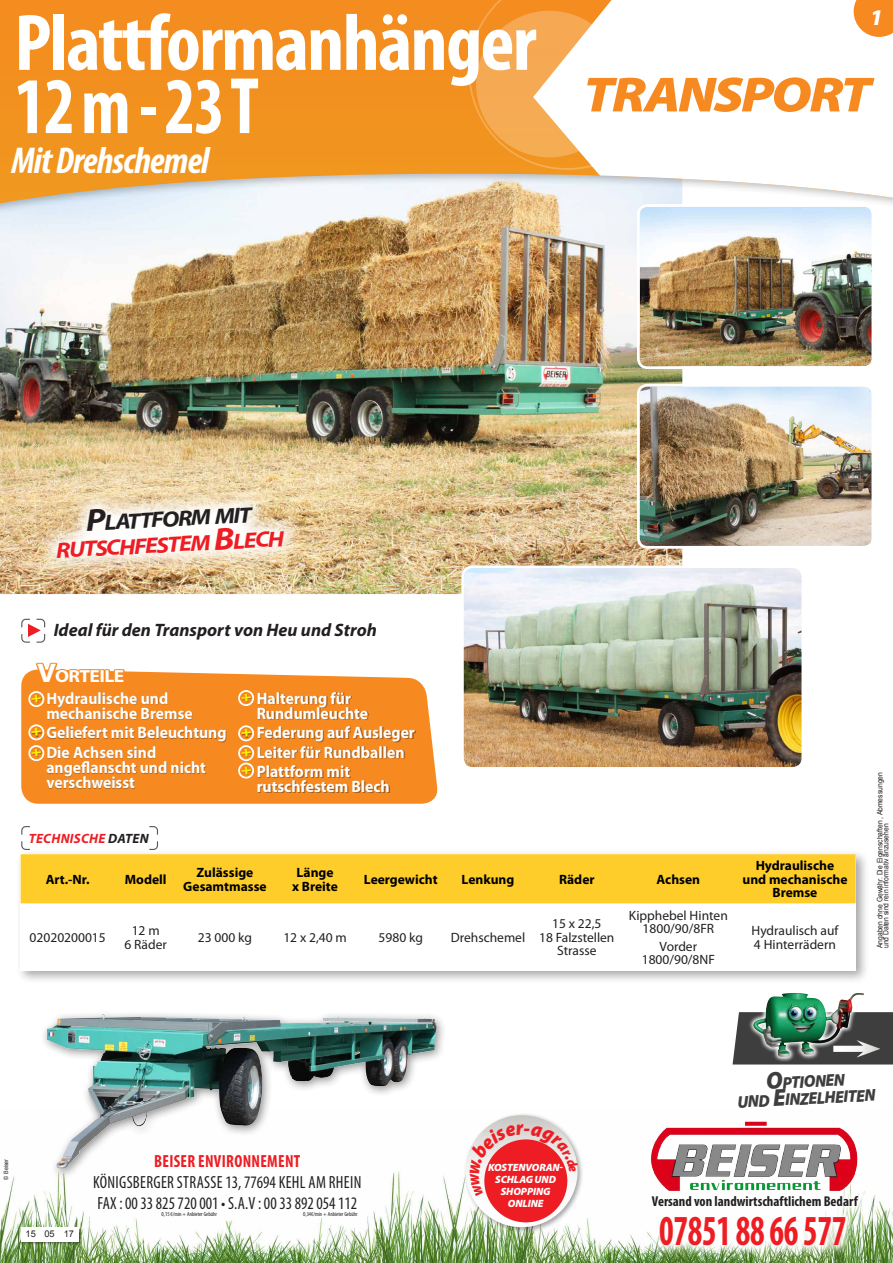
<style>
.page{position:relative;width:893px;height:1263px;background:#fff}
.page>*{position:absolute;margin:0;border:0;box-sizing:border-box;transform-origin:0 0}
.t1{font:700 condensed 80.85px/63.2px "Myriad Pro";letter-spacing:-.02em;color:#fff}
.t2{font:italic 900 49.65px "Myriad Pro";letter-spacing:-.04em;color:#f6891f;scale:1.13 1}
.t3{font:700 condensed 42.9px "Myriad Pro";letter-spacing:-.01em;color:#ee1d23;scale:.8 1}
.t4{font:italic 700 condensed 37.5px "Myriad Pro";letter-spacing:-.02em;color:#fff}
._04_txt_legende{font:italic 900 22.5px "Myriad Pro";color:#fff}
.t5{font:italic 700 22.05px/25.3px "Myriad Pro";color:#ee1d23;text-align:center;scale:1.11 1}
._02_txt_domaine_appl{font:italic 700 18px "Myriad Pro";color:#231f20}
.t6{font:condensed 17.7px "Myriad Pro";letter-spacing:.015em;color:#231f20;scale:.94 1}
.t7{font:700 condensed 17.7px "Myriad Pro";letter-spacing:.02em;color:#ee1d23;scale:.94 1}
.t8{font:700 17.55px "Myriad Pro";letter-spacing:-.03em;color:#fff;scale:1.11 1}
.t9{font:italic 900 17.1px/17.1px "Myriad Pro";color:#3e3e3f;text-align:center;scale:.95 1}
._03_txt_avantage{font:700 16.5px/15px "Myriad Pro";color:#fff;scale:.95 1}
.t10{font:700 condensed 14.25px "Myriad Pro";color:#231f20}
._04_txt_tableau_info{font:13.5px/13.5px "Myriad Pro";color:#231f20;text-align:center}
._04_txt_tableau_gras{font:700 13.5px/13.5px "Myriad Pro";color:#000;text-align:center}
.t11{font:italic 700 13.5px "Myriad Pro";letter-spacing:.02em;color:#ee1d23}
._04_txt_legende-2{font:italic 900 10.5px/12px "Myriad Pro";letter-spacing:-.01em;color:#fff;text-align:center}
.t12{font:9.3px "Arial";color:#231f20}
.t13{font:7.5px/6px "Arial";color:#231f20;scale:.9 1}
.t14{font:condensed 6px "Myriad Pro";color:#231f20}
.t15{font:6px "Arial";color:#231f20;scale:.9 1}
.s1{font-size:31.65px;color:#231f20}
.s2{color:#231f20}
.s3{font-size:31.65px}
.s4{font-size:27px}
.s5{font-size:24.45px}
</style>
<div class="page">
<img style="left:0;top:283px;width:682px;height:311px">
<img style="left:641px;top:388px;width:229px;height:157px">
<div style="left:637px;top:384px;width:237px;height:165px;border:3px solid #fff;border-radius:9px"></div>
<img style="left:641px;top:283px;width:229px;height:82px">
<div style="left:637px;top:204px;width:237px;height:165px;border:3px solid #fff;border-radius:9px"></div>
<img style="left:0;top:1176px;width:893px;height:87px">
<div style="left:21px;top:1227px;width:61px;height:18px;background:#231f20;opacity:.5"></div>
<div style="left:21px;top:1227px;width:58px;height:15px;background:#fff"></div>
<div style="left:0;top:0;width:893px;height:283px;background:#231f20;opacity:.3"></div>
<svg style="left:0;top:0;width:533px;height:203px;background:#f09a35"></svg>
<svg style="left:533px;top:0;width:360px;height:203px"></svg>
<svg style="left:457px;top:0;width:217px;height:181px"></svg>
<svg style="left:21px;top:619px;width:24px;height:24px"></svg>
<svg style="left:854px;top:0;width:39px;height:37px"></svg>
<div style="left:16px;top:849px;width:853px;height:134px;background:#231f20;opacity:.4"></div>
<div style="left:21px;top:854px;width:835px;height:116px;background:#fff"></div>
<svg style="left:21px;top:670px;width:417px;height:134px;background:#f79b43"></svg>
<svg style="left:34px;top:662px;width:92px;height:24px"></svg>
<div style="left:47px;top:693px;width:368px;height:100px;background:#231f20;opacity:.4"></div>
<div style="left:32px;top:695px;width:10px;height:8px;background:#231f20;opacity:.4"></div>
<div style="left:28px;top:691px;width:17px;height:16px;border:2px solid #fff;border-radius:50%"></div>
<div style="left:32px;top:729px;width:10px;height:7px;background:#231f20;opacity:.4"></div>
<div style="left:28px;top:724px;width:17px;height:16px;border:2px solid #fff;border-radius:50%"></div>
<div style="left:32px;top:749px;width:10px;height:8px;background:#231f20;opacity:.4"></div>
<div style="left:28px;top:745px;width:17px;height:16px;border:2px solid #fff;border-radius:50%"></div>
<div style="left:238px;top:690px;width:16px;height:16px;border:2px solid #fff;border-radius:50%"></div>
<div style="left:238px;top:725px;width:16px;height:16px;border:2px solid #fff;border-radius:50%"></div>
<div style="left:238px;top:745px;width:16px;height:16px;border:2px solid #fff;border-radius:50%"></div>
<div style="left:242px;top:767px;width:10px;height:8px;background:#231f20;opacity:.4"></div>
<div style="left:238px;top:762px;width:16px;height:17px;border:2px solid #fff;border-radius:50%"></div>
<img style="left:463px;top:567px;width:338px;height:199px">
<div style="left:461px;top:566px;width:343px;height:203px;border:2px solid #fff;border-radius:10px"></div>
<div style="left:40px;top:1008px;width:407px;height:171px;background:#231f20;opacity:.5"></div>
<img style="left:47px;top:1014px;width:364px;height:154px">
<svg style="left:33px;top:477px;width:273px;height:102px"></svg>
<svg style="left:21px;top:826px;width:9px;height:9px"></svg>
<svg style="left:149px;top:826px;width:9px;height:9px"></svg>
<svg style="left:21px;top:841px;width:835px;height:62px"></svg>
<div style="left:83px;top:1143px;width:289px;height:77px;background:#fff"></div>
<svg style="left:640px;top:1158px;width:230px;height:99px"></svg>
<img style="left:651px;top:1121px;width:207px;height:75px">
<div style="left:463px;top:1113px;width:121px;height:120px;background:#231f20;opacity:.4"></div>
<svg style="left:466px;top:1115px;width:112px;height:112px"></svg>
<div style="left:484px;top:1139px;width:83px;height:83px;background:#ee1d23;border-radius:50%"></div>
<svg style="left:733px;top:1012px;width:160px;height:52px;background:#4f4f4f"></svg>
<img style="left:748px;top:993px;width:121px;height:70px">
<img style="left:840px;top:993px;width:19px;height:7px">
<svg style="left:31px;top:694px;width:10px;height:9px"></svg>
<svg style="left:31px;top:728px;width:10px;height:8px"></svg>
<svg style="left:31px;top:748px;width:10px;height:9px"></svg>
<svg style="left:241px;top:693px;width:10px;height:9px"></svg>
<svg style="left:241px;top:729px;width:10px;height:8px"></svg>
<svg style="left:241px;top:748px;width:10px;height:9px"></svg>
<svg style="left:241px;top:766px;width:10px;height:8px"></svg>
<svg style="left:470px;top:1124px;width:108px;height:72px"></svg>
<p class="t1" style="left:14px;top:10px;width:524px">Plattformanhänger<br>12m -23T</p>
<p class="_04_txt_legende" style="left:870px;top:4px;width:14px">1</p>
<p class="t2" style="left:583px;top:67px;width:256px">TRANSPORT</p>
<p class="t4" style="left:11px;top:138px;width:200px">Mit Drehschemel</p>
<p class="t5" style="left:54px;top:512px;width:207px;rotate:-3deg"><span class="s1">P</span><span class="s2">lattform mit </span>rutschfestem <span class="s3">B</span>lech</p>
<p class="_02_txt_domaine_appl" style="left:54px;top:618px;width:325px">Ideal für den Transport von Heu und Stroh</p>
<p class="t8" style="left:37px;top:665px;width:80px"><span class="s4">V</span>ORTEILE</p>
<p class="_03_txt_avantage" style="left:46px;top:690px;width:156px">Hydraulische und mechanische Bremse</p>
<p class="_03_txt_avantage" style="left:46px;top:725px;width:191px">Geliefert mit Beleuchtung</p>
<p class="_03_txt_avantage" style="left:46px;top:744px;width:170px">Die Achsen sind angeflanscht und nicht verschweisst</p>
<p class="_03_txt_avantage" style="left:257px;top:690px;width:119px">Halterung für<br>Rundumleuchte</p>
<p class="_03_txt_avantage" style="left:257px;top:725px;width:168px">Federung auf Ausleger</p>
<p class="_03_txt_avantage" style="left:257px;top:744px;width:157px">Leiter für Rundballen</p>
<p class="_03_txt_avantage" style="left:257px;top:763px;width:142px">Plattform mit rutschfestem Blech</p>
<p class="t11" style="left:29px;top:829px;width:122px">TECHNISCHE <span class="s2">DATEN</span></p>
<p class="_04_txt_tableau_gras" style="left:46px;top:872px;width:46px">Art.-Nr.</p>
<p class="_04_txt_tableau_gras" style="left:125px;top:872px;width:43px">Modell</p>
<p class="_04_txt_tableau_gras" style="left:183px;top:865px;width:85px">Zulässige<br>Gesamtmasse</p>
<p class="_04_txt_tableau_gras" style="left:292px;top:865px;width:47px">Länge x Breite</p>
<p class="_04_txt_tableau_gras" style="left:364px;top:872px;width:75px">Leergewicht</p>
<p class="_04_txt_tableau_gras" style="left:462px;top:872px;width:54px">Lenkung</p>
<p class="_04_txt_tableau_gras" style="left:559px;top:872px;width:37px">Räder</p>
<p class="_04_txt_tableau_gras" style="left:657px;top:872px;width:45px">Achsen</p>
<p class="_04_txt_tableau_info" style="left:30px;top:930px;width:78px">02020200015</p>
<p class="_04_txt_tableau_info" style="left:132px;top:924px;width:29px">12 m</p>
<p class="_04_txt_tableau_info" style="left:124px;top:937px;width:44px">6 Räder</p>
<p class="_04_txt_tableau_info" style="left:198px;top:930px;width:56px">23 000 kg</p>
<p class="_04_txt_tableau_info" style="left:283px;top:930px;width:65px">12 x 2,40 m</p>
<p class="_04_txt_tableau_info" style="left:379px;top:930px;width:46px">5980 kg</p>
<p class="_04_txt_tableau_info" style="left:451px;top:930px;width:76px">Drehschemel</p>
<p class="_04_txt_tableau_info" style="left:552px;top:917px;width:51px">15 x 22,5</p>
<p class="_04_txt_tableau_info" style="left:539px;top:930px;width:77px">18 Falzstellen</p>
<p class="_04_txt_tableau_info" style="left:557px;top:944px;width:41px">Strasse</p>
<p class="_04_txt_tableau_info" style="left:629px;top:908px;width:100px">Kipphebel Hinten<br>1800/90/8FR</p>
<p class="_04_txt_tableau_info" style="left:642px;top:939px;width:75px">Vorder<br>1800/90/8NF</p>
<p class="_04_txt_tableau_gras" style="left:742px;top:859px;width:107px">Hydraulische und mechanische<br>Bremse</p>
<p class="_04_txt_tableau_info" style="left:751px;top:924px;width:89px;text-align:left">Hydraulisch auf<br>4 Hinterrädern</p>
<p class="t13" style="left:877px;top:948px;width:197px;rotate:-90deg">Angaben ohne Gewähr. Die Eigenschaften , Abmessungen und Daten sind rein informativ anzusehen</p>
<p class="t15" style="left:2px;top:1179px;width:25px;rotate:-90deg">© Beiser</p>
<p class="t12" style="left:26px;top:1228px;width:12px">15</p>
<p class="t12" style="left:44px;top:1228px;width:12px">05</p>
<p class="t12" style="left:64px;top:1228px;width:12px">17</p>
<p class="t7" style="left:154px;top:1150px;width:157px">BEISER ENVIRONNEMENT</p>
<p class="t6" style="left:93px;top:1171px;width:287px">KÖNIGSBERGER STRASSE 13, 77694 KEHL AM RHEIN</p>
<p class="t6" style="left:97px;top:1192px;width:278px">FAX : 00 33 825 720 001 • S.A.V : 00 33 892 054 112</p>
<p class="t14" style="left:162px;top:1210px;width:57px">0,15 €/min + Anbieter Gebühr</p>
<p class="t14" style="left:303px;top:1210px;width:56px">0,34€/min + Anbieter Gebühr</p>
<p class="_04_txt_legende-2" style="left:488px;top:1162px;width:76px">KOSTENVORAN‑<br>SCHLAG UND<br>SHOPPING<br>ONLINE</p>
<p class="t9" style="left:736px;top:1077px;width:147px;rotate:-3deg"><span class="s5">O</span>ptio nen<br>und <span class="s5">E</span>inzelheiten</p>
<p class="t10" style="left:652px;top:1193px;width:207px">Versand von landwirtschaftlichem Bedarf</p>
<p class="t3" style="left:659px;top:1204px;width:235px">07851 88 66 577</p>
</div>
